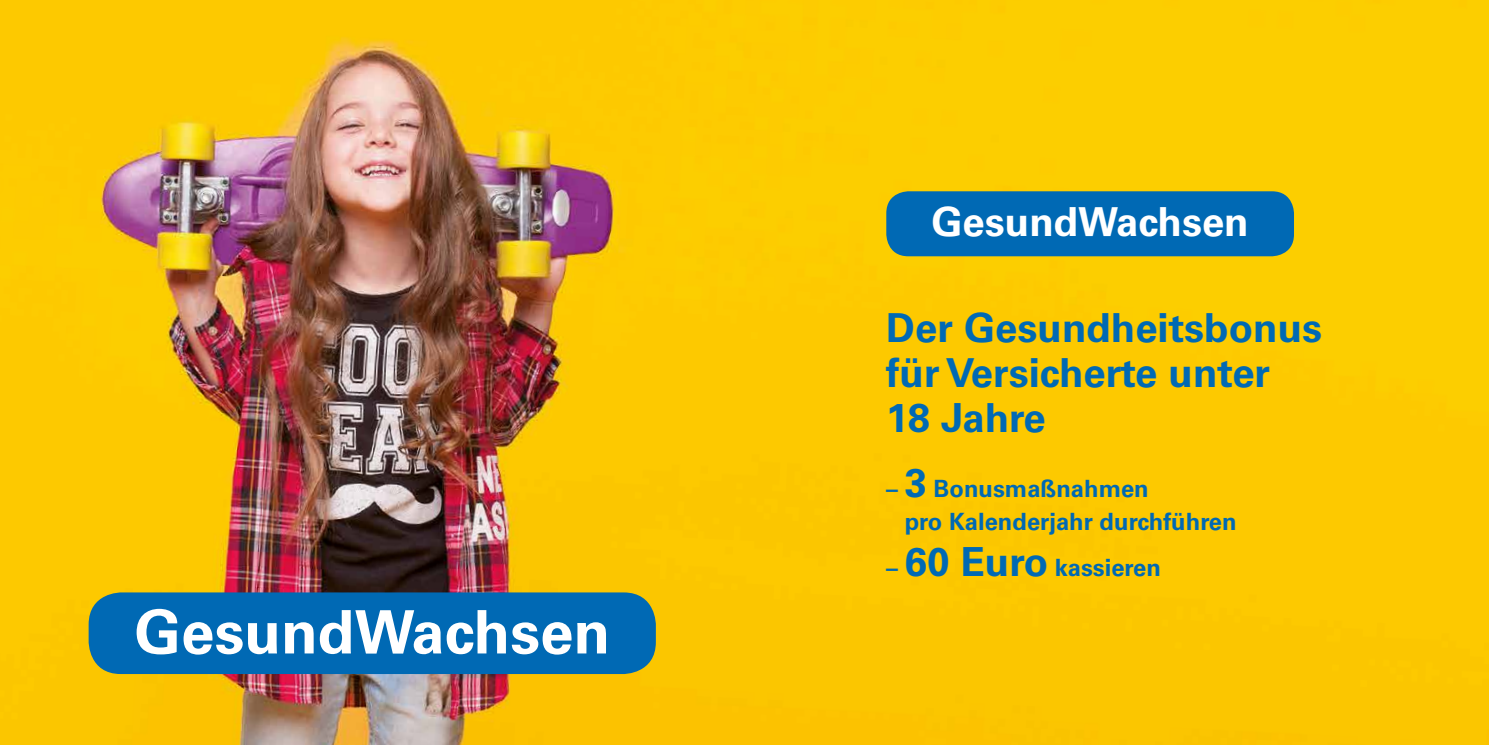
<style>
.page{position:relative;width:1489px;height:745px;background:#fff}
.page>*{position:absolute;margin:0;border:0;box-sizing:border-box;transform-origin:0 0}
.t1{font:700 60px "Univers";color:#fff}
.t2{font:700 40px/45px "Univers";color:#0069b4}
.t3{font:700 40px "Univers";color:#fff}
.t4{font:700 23.75px/32.5px "Univers";color:#0069b4}
.s1{font-size:40px}
</style>
<div class="page">
<img style="left:0;top:0;width:1488px;height:744px">
<div style="left:886px;top:191px;width:407px;height:65px;background:#0069b4;border-radius:22px"></div>
<div style="left:89px;top:592px;width:567px;height:81px;background:#0069b4;border-radius:32px"></div>
<h1 class="t1" style="left:134px;top:596px;width:477px">GesundWachsen</h1>
<h2 class="t3" style="left:931px;top:199px;width:319px">GesundWachsen</h2>
<h2 class="t2" style="left:886px;top:305px;width:437px">Der Gesundheitsbonus für Versicherte unter<br>18 Jahre</h2>
<p class="t4" style="left:904px;top:472px;width:333px;text-indent:-18px">– <span class="s1">3</span> Bonusmaßnahmen<br>pro Kalenderjahr durchführen</p>
<p class="t4" style="left:886px;top:551px;width:276px">– <span class="s1">60 Euro</span> kassieren</p>
</div>
